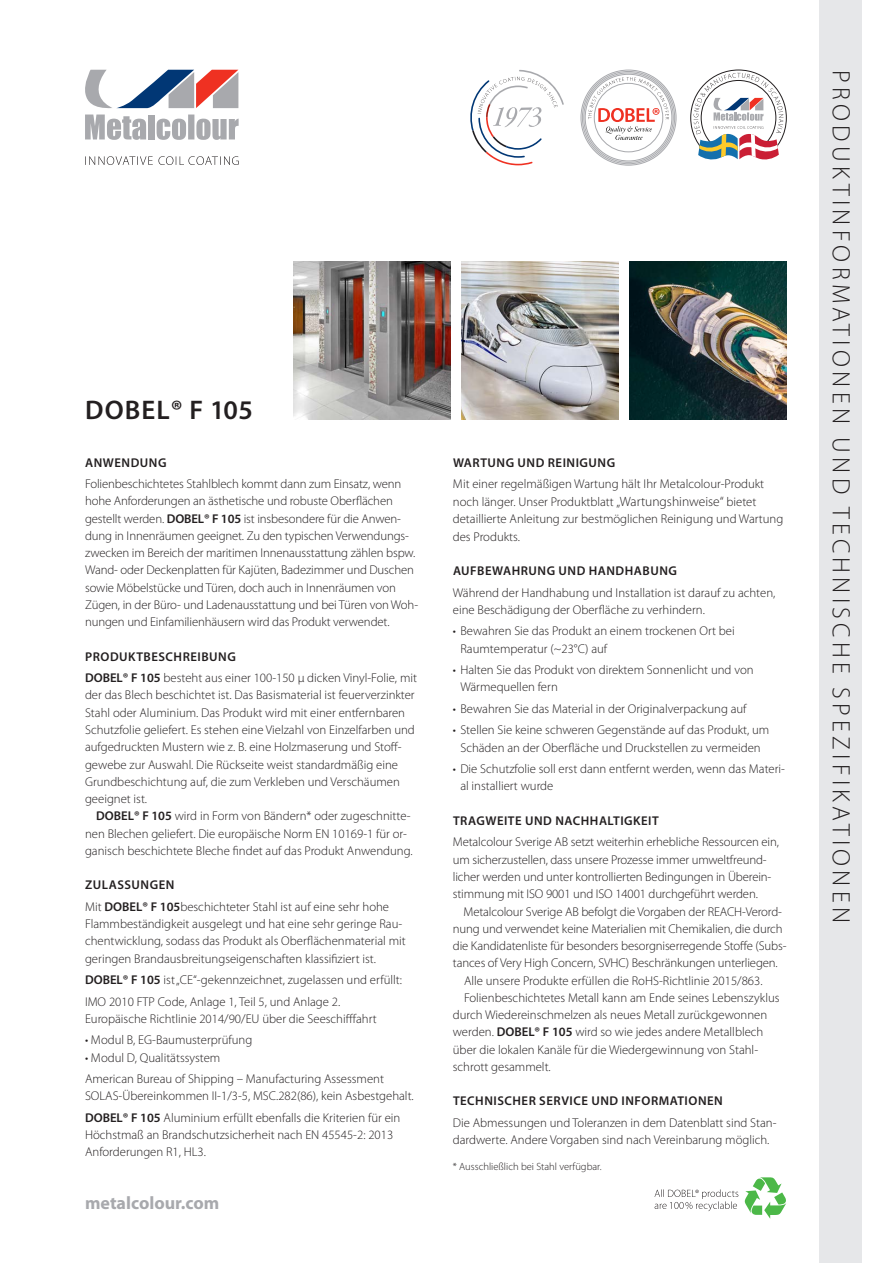
<style>
.page{position:relative;width:893px;height:1263px;background:#fff}
.page>*{position:absolute;margin:0;border:0;box-sizing:border-box;transform-origin:0 0}
.t1{font:600 27px "Myriad Pro";letter-spacing:.04em;color:#231f20}
.t2{font:300 25.2px "Myriad Pro";letter-spacing:.17em;color:#231f20}
.t3{font:700 18px "Myriad Pro";color:#a8a9ad}
.t4{font:300 12.75px/17.2px "Myriad Pro";color:#231f20}
.t5{font:600 12.75px "Myriad Pro";letter-spacing:.04em;color:#231f20}
.t6{font:300 10.5px "Myriad Pro";color:#231f20}
.s1{font-weight:600}
.s2{font-size:13.5px}
</style>
<div class="page">
<div style="left:819px;top:0;width:43px;height:1263px;background:#e6e7e9"></div>
<svg style="left:85px;top:115px;width:61px;height:25px"></svg>
<div style="left:148px;top:115px;width:7px;height:24px;background:#a8a9ad"></div>
<svg style="left:157px;top:115px;width:82px;height:25px"></svg>
<svg style="left:85px;top:70px;width:153px;height:39px"></svg>
<svg style="left:85px;top:156px;width:154px;height:9px"></svg>
<svg style="left:470px;top:70px;width:94px;height:95px"></svg>
<svg style="left:691px;top:70px;width:96px;height:90px"></svg>
<svg style="left:581px;top:70px;width:95px;height:95px"></svg>
<img style="left:629px;top:262px;width:158px;height:157px">
<img style="left:461px;top:262px;width:158px;height:157px">
<img style="left:293px;top:262px;width:158px;height:157px">
<svg style="left:745px;top:1177px;width:41px;height:42px"></svg>
<svg style="left:654px;top:1189px;width:84px;height:22px"></svg>
<h1 class="t1" style="left:85px;top:395px;width:169px">DOBEL® F 105</h1>
<p class="t5" style="left:85px;top:455px;width:83px">ANWENDUNG</p>
<p class="t4" style="left:85px;top:475px;width:335px">Folienbeschichtetes Stahlblech kommt dann zum Einsatz, wenn hohe Anforderungen an ästhetische und robuste Oberflächen gestellt werden. <span class="s1">DOBEL® F 105</span> ist insbesondere für die Anwen&shy;dung in Innenräumen geeignet. Zu den typischen Verwendungs&shy;zwecken im Bereich der maritimen Innenausstattung zählen bspw.<br>Wand- oder Deckenplatten für Kajüten, Badezimmer und Duschen sowie Möbelstücke und Türen, doch auch in Innenräumen von Zügen, in der Büro- und Ladenausstattung und bei Türen von Woh&shy;nungen und Einfamilienhäusern wird das Produkt verwendet.</p>
<p class="t4" style="left:85px;top:646px;width:333px;line-height:21.5px"><span class="s1">PRODUKTBESCHREIBUNG<br>DOBEL® F 105</span> besteht aus einer 100-150 μ dicken Vinyl-Folie, mit</p>
<p class="t4" style="left:85px;top:686px;width:331px">der das Blech beschichtet ist. Das Basismaterial ist feuerverzinkter Stahl oder Aluminium. Das Produkt wird mit einer entfernbaren Schutzfolie geliefert. Es stehen eine Vielzahl von Einzelfarben und aufgedruckten Mustern wie z. B. eine Holzmaserung und Stoff&shy;gewebe zur Auswahl. Die Rückseite weist standardmäßig eine Grundbeschichtung auf, die zum Verkleben und Verschäumen geeignet ist.</p>
<p class="t4" style="left:85px;top:807px;width:329px;text-indent:11px"><span class="s1">DOBEL® F 105</span> wird in Form von Bändern* oder zugeschnitte&shy;nen Blechen geliefert. Die europäische Norm EN 10169-1 für or&shy;ganisch beschichtete Bleche findet auf das Produkt Anwendung.</p>
<p class="t4" style="left:85px;top:874px;width:306px;line-height:21.5px"><span class="s1">ZULASSUNGEN<br></span>Mit <span class="s1">DOBEL® F 105</span>beschichteter Stahl ist auf eine sehr hohe</p>
<p class="t4" style="left:85px;top:915px;width:322px">Flammbeständigkeit ausgelegt und hat eine sehr geringe Rau&shy;chentwicklung, sodass das Produkt als Oberflächenmaterial mit geringen Brandausbreitungseigenschaften klassifiziert ist.</p>
<p class="t4" style="left:85px;top:969px;width:318px;line-height:21.5px"><span class="s1">DOBEL® F 105</span> ist „CE“-gekennzeichnet, zugelassen und erfüllt:<br>IMO 2010 FTP Code, Anlage 1, Teil 5, und Anlage 2.</p>
<p class="t4" style="left:85px;top:1010px;width:293px">Europäische Richtlinie 2014/90/EU über die Seeschifffahrt</p>
<p class="t4" style="left:85px;top:1031px;width:169px">• Modul B, EG-Baumusterprüfung</p>
<p class="t4" style="left:85px;top:1046px;width:300px;line-height:21.5px">• Modul D, Qualitätssystem<br>American Bureau of Shipping – Manufacturing Assessment</p>
<p class="t4" style="left:85px;top:1085px;width:330px;line-height:21.5px">SOLAS-Übereinkommen II-1/3-5, MSC.282(86), kein Asbestgehalt.<br><span class="s1">DOBEL® F 105</span> Aluminium erfüllt ebenfalls die Kriterien für ein</p>
<p class="t4" style="left:85px;top:1126px;width:310px">Höchstmaß an Brandschutzsicherheit nach EN 45545-2: 2013<br>Anforderungen R1, HL3.</p>
<h3 class="t3" style="left:85px;top:1193px;width:136px">metalcolour.com</h3>
<p class="t5" style="left:453px;top:455px;width:164px">WARTUNG UND REINIGUNG</p>
<p class="t4" style="left:453px;top:475px;width:332px">Mit einer regelmäßigen Wartung hält Ihr Metalcolour-Produkt noch länger. Unser Produktblatt <span class="s2">„Wartungshinweise“</span> bietet detaillierte Anleitung zur bestmöglichen Reinigung und Wartung des Produkts.</p>
<p class="t5" style="left:453px;top:564px;width:226px">AUFBEWAHRUNG UND HANDHABUNG</p>
<p class="t4" style="left:453px;top:584px;width:324px">Während der Handhabung und Installation ist darauf zu achten, eine Beschädigung der Oberfläche zu verhindern.</p>
<p class="t4" style="left:460px;top:622px;width:276px;text-indent:-7px">• Bewahren Sie das Produkt an einem trockenen Ort bei<br>Raumtemperatur (~23°C) auf</p>
<p class="t4" style="left:460px;top:661px;width:295px;text-indent:-7px">• Halten Sie das Produkt von direktem Sonnenlicht und von<br>Wärmequellen fern</p>
<p class="t4" style="left:453px;top:700px;width:295px">• Bewahren Sie das Material in der Originalverpackung auf</p>
<p class="t4" style="left:453px;top:721px;width:318px;text-align:center">• Stellen Sie keine schweren Gegenstände auf das Produkt, um<br>Schäden an der Oberfläche und Druckstellen zu vermeiden</p>
<p class="t4" style="left:460px;top:760px;width:326px;text-indent:-7px">• Die Schutzfolie soll erst dann entfernt werden, wenn das Materi&shy;al installiert wurde</p>
<p class="t5" style="left:453px;top:814px;width:207px">TRAGWEITE UND NACHHALTIGKEIT</p>
<p class="t4" style="left:453px;top:833px;width:328px">Metalcolour Sverige AB setzt weiterhin erhebliche Ressourcen ein, um sicherzustellen, dass unsere Prozesse immer umweltfreund&shy;licher werden und unter kontrollierten Bedingungen in Überein&shy;stimmung mit ISO 9001 und ISO 14001 durchgeführt werden.</p>
<p class="t4" style="left:463px;top:902px;width:320px">Metalcolour Sverige AB befolgt die Vorgaben der REACH-Verord-</p>
<p class="t4" style="left:453px;top:920px;width:331px">nung und verwendet keine Materialien mit Chemikalien, die durch</p>
<p class="t4" style="left:453px;top:937px;width:335px">die Kandidatenliste für besonders besorgniserregende Stoffe (Subs-</p>
<p class="t4" style="left:453px;top:954px;width:326px">tances of Very High Concern, SVHC) Beschränkungen unterliegen.</p>
<p class="t4" style="left:464px;top:971px;width:300px">Alle unsere Produkte erfüllen die RoHS-Richtlinie 2015/863.</p>
<p class="t4" style="left:464px;top:989px;width:317px">Folienbeschichtetes Metall kann am Ende seines Lebenszyklus</p>
<p class="t4" style="left:453px;top:1006px;width:316px">durch Wiedereinschmelzen als neues Metall zurückgewonnen</p>
<p class="t4" style="left:453px;top:1023px;width:312px">werden. <span class="s1">DOBEL® F 105</span> wird so wie jedes andere Metallblech</p>
<p class="t4" style="left:453px;top:1040px;width:307px">über die lokalen Kanäle für die Wiedergewinnung von Stahl-</p>
<p class="t4" style="left:453px;top:1058px;width:99px">schrott gesammelt.</p>
<p class="t5" style="left:453px;top:1094px;width:271px">TECHNISCHER SERVICE UND INFORMATIONEN</p>
<p class="t4" style="left:453px;top:1114px;width:325px">Die Abmessungen und Toleranzen in dem Datenblatt sind Stan&shy;dardwerte. Andere Vorgaben sind nach Vereinbarung möglich.</p>
<p class="t6" style="left:453px;top:1160px;width:150px">* Ausschließlich bei Stahl verfügbar.</p>
<h2 class="t2" style="left:856px;top:70px;width:854px;rotate:90deg">PRODUKTINFORMATIONEN UND TECHNISCHE SPEZIFIKATIONEN</h2>
</div>
